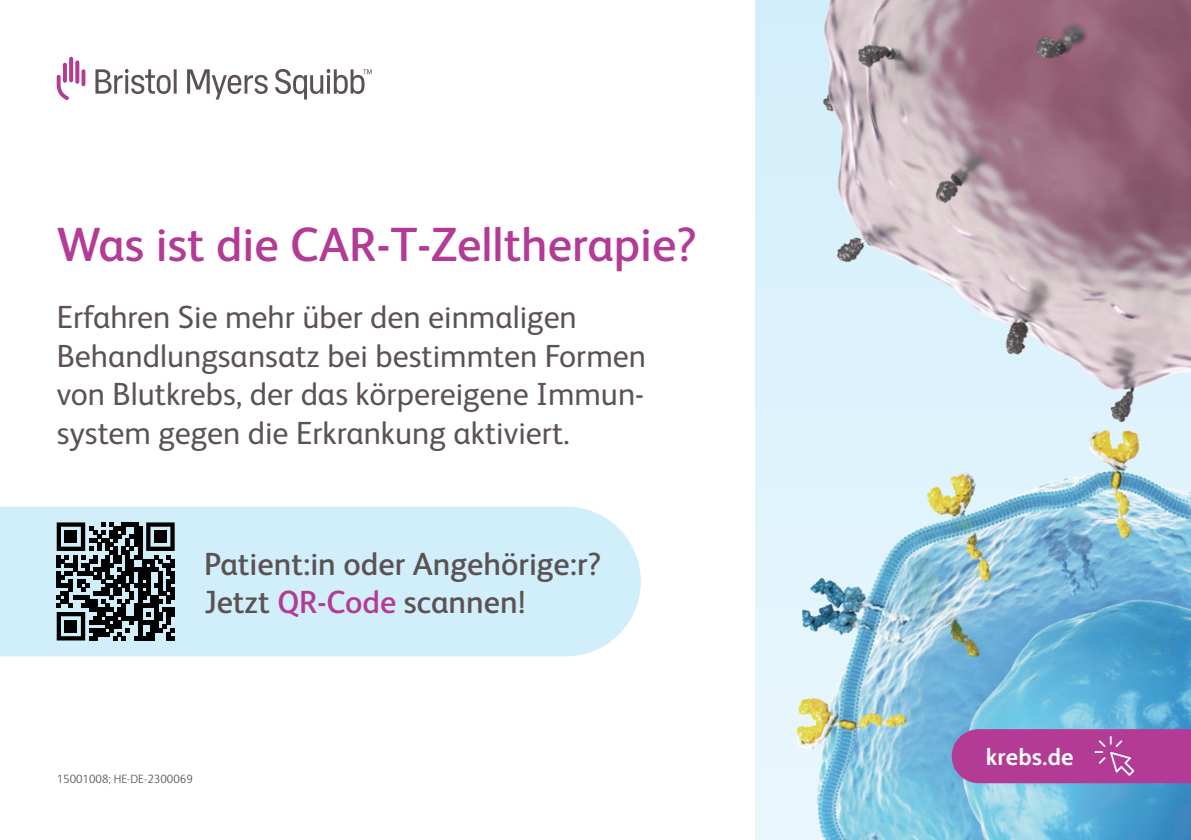
<style>
.page{position:relative;width:1191px;height:840px;background:#fff}
.page>*{position:absolute;margin:0;border:0;box-sizing:border-box;transform-origin:0 0}
.t1{font:600 48px "BMS Humanity";color:#b33b96}
.t2{font:32px/38.4px "BMS Humanity";color:#5c5253}
.t3{font:600 32px "BMS Humanity";color:#5c5253}
.t4{font:700 24px "BMS Humanity";letter-spacing:.01em;color:#fff}
.t5{font:300 12px "BMS Humanity";color:#5c5253}
.s1{color:#b33b96}
</style>
<div class="page">
<img style="left:755px;top:0;width:436px;height:839px">
<svg style="left:57px;top:57px;width:28px;height:43px"></svg>
<svg style="left:95px;top:69px;width:277px;height:30px"></svg>
<div style="left:0;top:506px;width:641px;height:150px;background:#d1eefb"></div>
<svg style="left:951px;top:728px;width:240px;height:54px;background:#b0449b"></svg>
<svg style="left:57px;top:522px;width:118px;height:118px;background:#546065"></svg>
<div style="left:65px;top:530px;width:12px;height:12px;background:#000"></div>
<div style="left:154px;top:530px;width:12px;height:12px;background:#000"></div>
<div style="left:65px;top:619px;width:12px;height:13px;background:#000"></div>
<p class="t1" style="left:57px;top:210px;width:641px">Was ist die CAR-T-Zelltherapie?</p>
<p class="t2" style="left:57px;top:296px;width:591px">Erfahren Sie mehr über den einmaligen Behandlungsansatz bei bestimmten Formen von Blutkrebs, der das körpereigene Immun&shy;system gegen die Erkrankung aktiviert.</p>
<p class="t3" style="left:204px;top:540px;width:399px">Patient:in oder Angehörige:r?</p>
<p class="t3" style="left:204px;top:579px;width:323px">Jetzt <span class="s1">QR-Code</span> scannen!</p>
<p class="t5" style="left:57px;top:770px;width:138px">15001008; HE-DE-2300069</p>
<p class="t4" style="left:985px;top:739px;width:89px">krebs.de</p>
</div>
